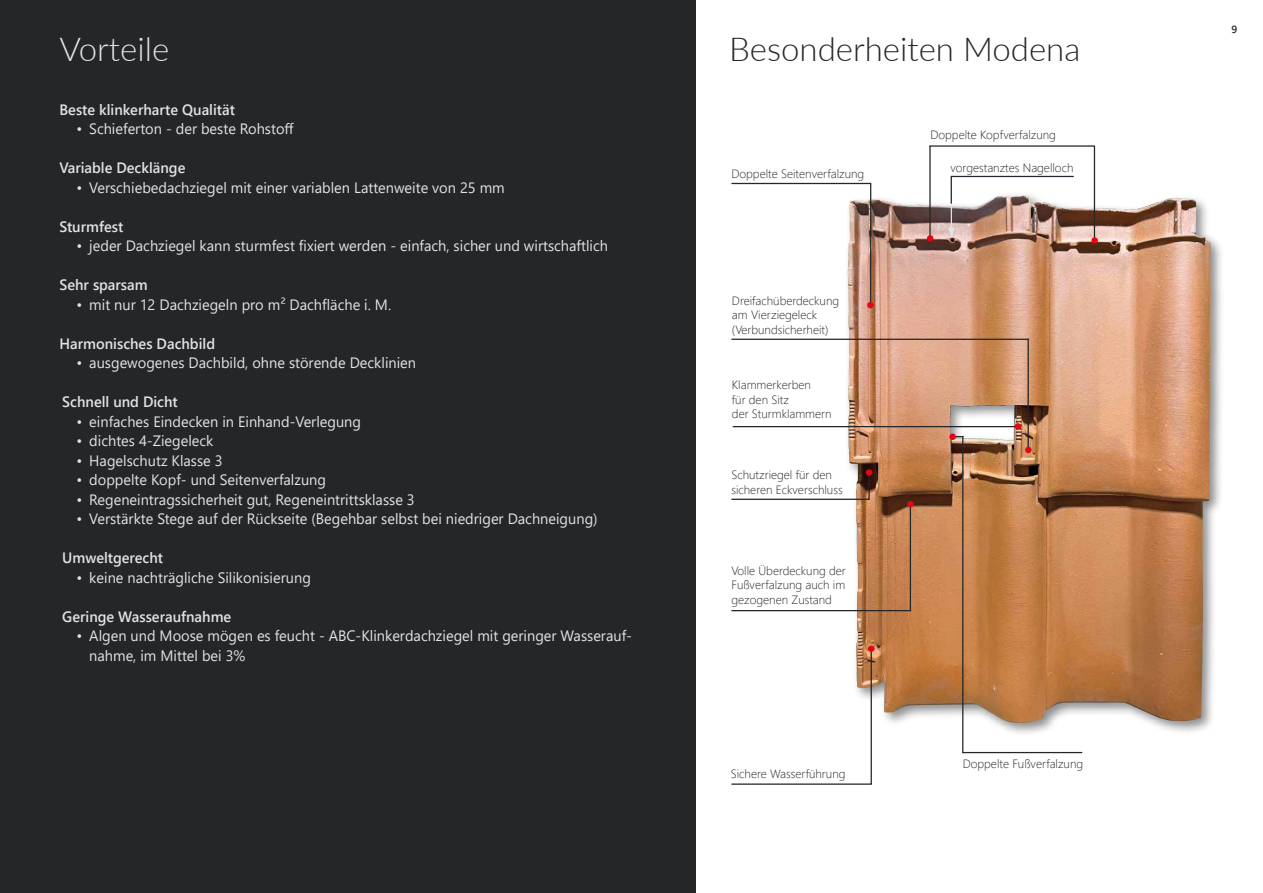
<style>
.page{position:relative;width:1263px;height:893px;background:#fff}
.page>*{position:absolute;margin:0;border:0;box-sizing:border-box;transform-origin:0 0}
.t1{font:300 33px "Lato";color:#242627}
.t2{font:300 33px "Lato";color:#e3e3e3}
.t3{font:15px/19.5px "Segoe UI";color:#e3e3e3}
.t4{font:600 15px "Segoe UI";color:#e3e3e3}
.t5{font:300 12px/14.4px "Segoe UI";color:#242627}
.t6{font:600 10.5px "Segoe UI";color:#242627}
</style>
<div class="page">
<div style="left:843px;top:191px;width:382px;height:545px;background:#000;opacity:.45"></div>
<img style="left:847px;top:195px;width:177px;height:232px">
<hr style="left:910px;top:503px;width:1px;height:108px;background:#242627">
<hr style="left:929px;top:145px;width:166px;height:2px;background:#242627">
<hr style="left:929px;top:146px;width:2px;height:92px;background:#242627">
<div style="left:927px;top:235px;width:6px;height:7px;background:#e30613;border-radius:50%"></div>
<svg style="left:731px;top:182px;width:141px;height:122px"></svg>
<div style="left:867px;top:302px;width:7px;height:6px;background:#e30613;border-radius:50%"></div>
<hr style="left:1094px;top:146px;width:1px;height:92px;background:#242627">
<hr style="left:1027px;top:339px;width:2px;height:111px;background:#242627">
<svg style="left:1025px;top:447px;width:6px;height:6px"></svg>
<div style="left:949px;top:433px;width:7px;height:7px;background:#e30613;border-radius:50%"></div>
<hr style="left:731px;top:339px;width:298px;height:1px;background:#242627">
<svg style="left:731px;top:474px;width:139px;height:27px"></svg>
<hr style="left:733px;top:426px;width:287px;height:1px;background:#242627">
<div style="left:866px;top:469px;width:6px;height:7px;background:#e30613;border-radius:50%"></div>
<div style="left:1015px;top:423px;width:6px;height:7px;background:#e30613;border-radius:50%"></div>
<hr style="left:731px;top:610px;width:180px;height:1px;background:#242627">
<div style="left:907px;top:501px;width:7px;height:6px;background:#e30613;border-radius:50%"></div>
<svg style="left:731px;top:649px;width:141px;height:136px"></svg>
<div style="left:868px;top:646px;width:7px;height:6px;background:#e30613;border-radius:50%"></div>
<hr style="left:962px;top:436px;width:1px;height:317px;background:#242627">
<hr style="left:963px;top:752px;width:119px;height:1px;background:#242627">
<div style="left:1091px;top:237px;width:7px;height:7px;background:#e30613;border-radius:50%"></div>
<div style="left:0;top:0;width:695px;height:893px;background:#242627"></div>
<svg style="left:948px;top:175px;width:127px;height:63px"></svg>
<h1 class="t2" style="left:60px;top:26px;width:111px">Vorteile</h1>
<p class="t4" style="left:60px;top:95px;width:177px">Beste klinkerharte Qualität</p>
<p class="t3" style="left:77px;top:118px;width:219px">• Schieferton - der beste Rohstoff</p>
<p class="t4" style="left:60px;top:154px;width:127px">Variable Decklänge</p>
<p class="t3" style="left:77px;top:176px;width:430px">• Verschiebedachziegel mit einer variablen Lattenweite von 25 mm</p>
<p class="t4" style="left:60px;top:212px;width:65px">Sturmfest</p>
<p class="t3" style="left:77px;top:235px;width:533px">• jeder Dachziegel kann sturmfest fixiert werden - einfach, sicher und wirtschaftlich</p>
<p class="t4" style="left:60px;top:271px;width:90px">Sehr sparsam</p>
<p class="t3" style="left:77px;top:293px;width:316px">• mit nur 12 Dachziegeln pro m² Dachfläche i. M.</p>
<p class="t4" style="left:60px;top:329px;width:157px">Harmonisches Dachbild</p>
<p class="t3" style="left:77px;top:352px;width:341px">• ausgewogenes Dachbild, ohne störende Decklinien</p>
<p class="t4" style="left:62px;top:388px;width:117px">Schnell und Dicht</p>
<p class="t3" style="left:77px;top:410px;width:286px">• einfaches Eindecken in Einhand-Verlegung</p>
<p class="t3" style="left:77px;top:430px;width:138px">• dichtes 4-Ziegeleck</p>
<p class="t3" style="left:77px;top:449px;width:148px">• Hagelschutz Klasse 3</p>
<p class="t3" style="left:77px;top:469px;width:251px">• doppelte Kopf- und Seitenverfalzung</p>
<p class="t3" style="left:77px;top:488px;width:340px">• Regeneintragssicherheit gut, Regeneintrittsklasse 3</p>
<p class="t3" style="left:77px;top:508px;width:523px">• Verstärkte Stege auf der Rückseite (Begehbar selbst bei niedriger Dachneigung)</p>
<p class="t4" style="left:62px;top:544px;width:102px">Umweltgerecht</p>
<p class="t3" style="left:77px;top:566px;width:236px">• keine nachträgliche Silikonisierung</p>
<p class="t4" style="left:62px;top:602px;width:171px">Geringe Wasseraufnahme</p>
<p class="t3" style="left:89px;top:625px;width:544px;text-indent:-13px">• Algen und Moose mögen es feucht - ABC-Klinkerdachziegel mit geringer Wasserauf&shy;nahme, im Mittel bei 3%</p>
<h1 class="t1" style="left:729px;top:26px;width:353px">Besonderheiten Modena</h1>
<p class="t5" style="left:731px;top:166px;width:134px">Doppelte Seitenverfalzung</p>
<p class="t5" style="left:732px;top:292px;width:109px">Dreifachüberdeckung am Vierziegeleck (Verbundsicherheit)</p>
<p class="t5" style="left:732px;top:376px;width:101px">Klammerkerben<br>für den Sitz<br>der Sturmklammern</p>
<p class="t5" style="left:731px;top:466px;width:113px">Schutzriegel für den sicheren Eckverschluss</p>
<p class="t5" style="left:731px;top:562px;width:116px;text-align:justify">Volle Überdeckung der Fußverfalzung auch im gezogenen Zustand</p>
<p class="t5" style="left:731px;top:765px;width:116px">Sichere Wasserführung</p>
<p class="t5" style="left:930px;top:127px;width:127px">Doppelte Kopfverfalzung</p>
<p class="t5" style="left:950px;top:159px;width:124px">vorgestanztes Nagelloch</p>
<p class="t5" style="left:963px;top:756px;width:122px">Doppelte Fußverfalzung</p>
<p class="t6" style="left:1231px;top:20px;width:7px">9</p>
</div>
